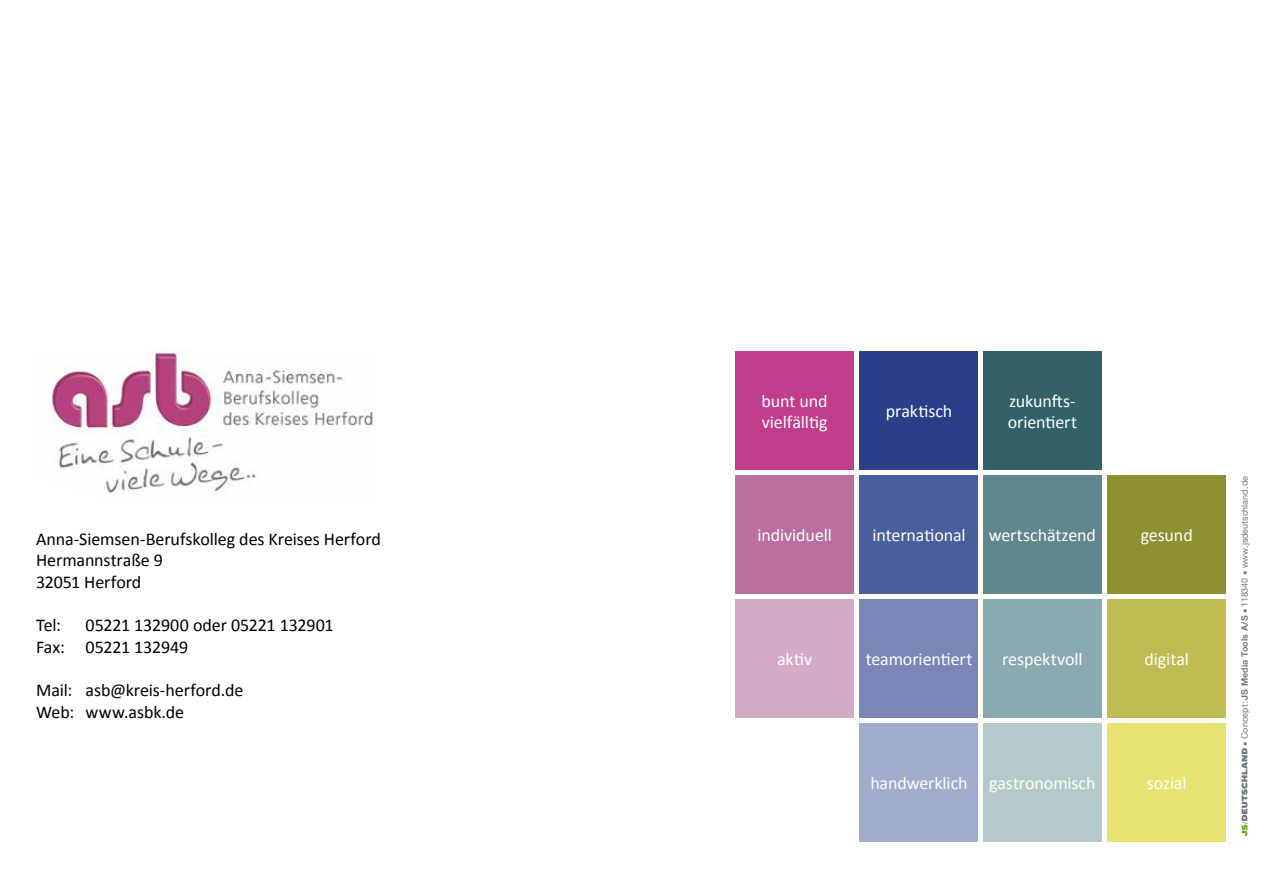
<style>
.page{position:relative;width:1263px;height:893px;background:#fff}
.page>*{position:absolute;margin:0;border:0;box-sizing:border-box;transform-origin:0 0}
.t1{font:18px/21.6px "Calibri";letter-spacing:-.005em;color:#fff}
.t2{font:18px/21.6px "Calibri";letter-spacing:-.005em;color:#000}
.t3{font:9px "Helvetica Neue LT Std";color:#727a7f}
.s1{font-weight:700}
</style>
<div class="page">
<svg style="left:1241px;top:748px;width:7px;height:88px"></svg>
<div style="left:736px;top:352px;width:118px;height:118px;background:#c13e8c"></div>
<div style="left:736px;top:476px;width:118px;height:118px;background:#ba6f9e"></div>
<div style="left:736px;top:600px;width:118px;height:118px;background:#d4aac7"></div>
<div style="left:860px;top:352px;width:118px;height:118px;background:#2b3f89"></div>
<div style="left:860px;top:476px;width:118px;height:118px;background:#495e9c"></div>
<div style="left:860px;top:600px;width:118px;height:118px;background:#7986b6"></div>
<div style="left:860px;top:724px;width:118px;height:118px;background:#a1accc"></div>
<div style="left:984px;top:352px;width:118px;height:118px;background:#346068"></div>
<div style="left:984px;top:476px;width:118px;height:118px;background:#60878d"></div>
<div style="left:984px;top:600px;width:118px;height:118px;background:#89aab0"></div>
<div style="left:984px;top:724px;width:118px;height:118px;background:#b5c9cb"></div>
<div style="left:1108px;top:476px;width:118px;height:118px;background:#8c9030"></div>
<div style="left:1108px;top:600px;width:118px;height:118px;background:#bebc52"></div>
<div style="left:1108px;top:724px;width:118px;height:118px;background:#e9e371"></div>
<img style="left:52px;top:348px;width:321px;height:145px">
<p class="t2" style="left:36px;top:527px;width:346px">Anna-Siemsen-Berufskolleg des Kreises Herford<br>Hermannstraße 9<br>32051 Herford</p>
<p class="t2" style="left:36px;top:614px;width:26px">Tel:</p>
<p class="t2" style="left:36px;top:614px;width:299px;text-indent:49px">05221 132900 oder 05221 132901<br>Fax: 05221 132949</p>
<p class="t2" style="left:36px;top:678px;width:209px">Mail: asb@kreis-herford.de<br>Web: www.asbk.de</p>
<p class="t1" style="left:761px;top:389px;width:68px">bunt und vielfälltig</p>
<p class="t1" style="left:1008px;top:389px;width:71px">zukunfts&shy;orientiert</p>
<p class="t1" style="left:886px;top:400px;width:68px">praktisch</p>
<p class="t1" style="left:757px;top:524px;width:76px">individuell</p>
<p class="t1" style="left:872px;top:524px;width:95px">international</p>
<p class="t1" style="left:989px;top:524px;width:109px">wertschätzend</p>
<p class="t1" style="left:1141px;top:524px;width:54px">gesund</p>
<p class="t1" style="left:777px;top:648px;width:37px">aktiv</p>
<p class="t1" style="left:866px;top:648px;width:108px">teamorientiert</p>
<p class="t1" style="left:1002px;top:648px;width:82px">respektvoll</p>
<p class="t1" style="left:1144px;top:648px;width:46px">digital</p>
<p class="t1" style="left:870px;top:772px;width:227px">handwerklich gastronomisch</p>
<p class="t1" style="left:1147px;top:772px;width:41px">sozial</p>
<p class="t3" style="left:1239px;top:746px;width:271px;rotate:-90deg">• Concept: <span class="s1">JS Media Tools A/S</span> • 118340 • www.jsdeutschland.de</p>
</div>
